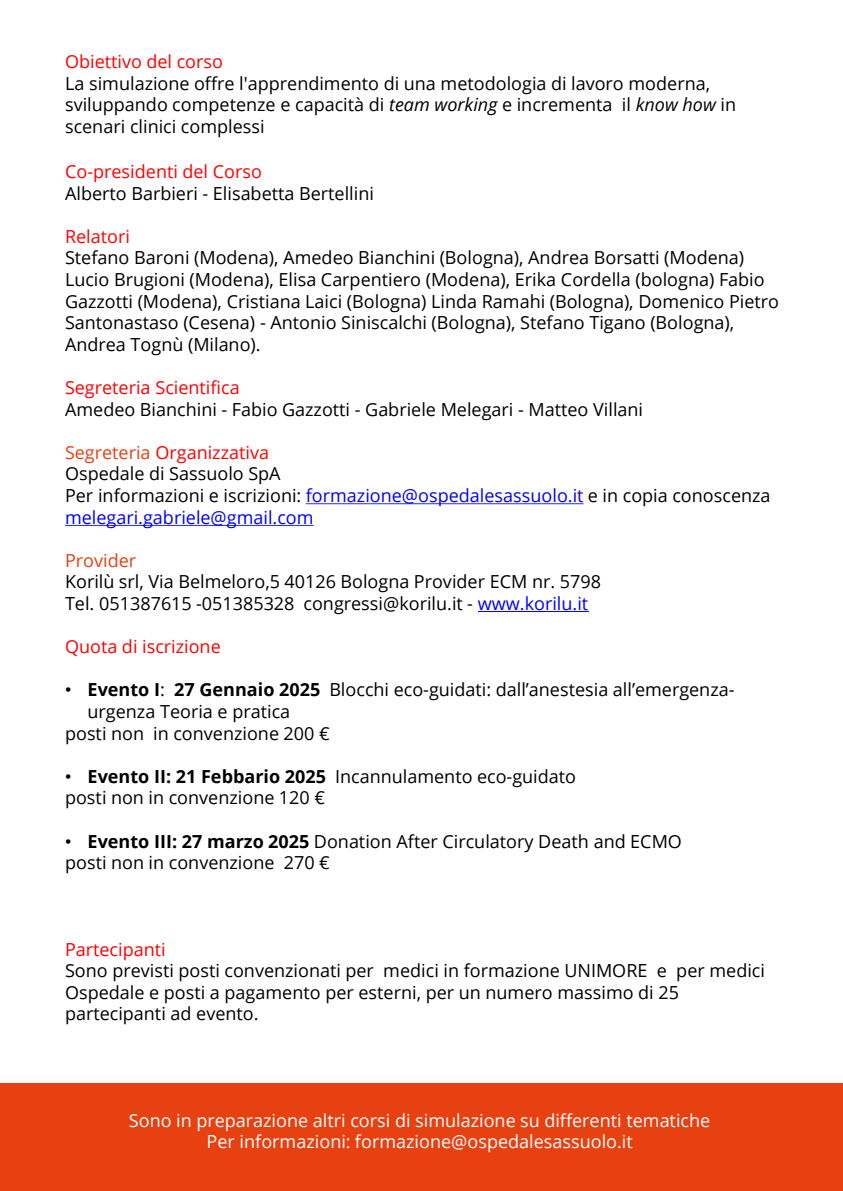
<style>
.page{position:relative;width:843px;height:1191px;background:#fff}
.page>*{position:absolute;margin:0;border:0;box-sizing:border-box;transform-origin:0 0}
.t1{font:18px/21.6px "Open Sans";color:#000}
.t2{font:18px "Open Sans";color:#fff}
.t3{font:18px "Open Sans";color:#f00}
.t4{font:18px/21.6px "Open Sans";color:#00f}
.s1{color:#f00}
.s2{font-style:italic}
.s3{color:#e73f10}
.s4{color:#000}
.s5{color:#00f}
.s6{font-family:"Arial"}
.s7{font-weight:700}
</style>
<div class="page">
<div style="left:0;top:1083px;width:842px;height:108px;background:#e74011"></div>
<svg style="left:305px;top:503px;width:278px;height:1px"></svg>
<svg style="left:65px;top:525px;width:248px;height:1px"></svg>
<hr style="left:477px;top:611px;width:111px;height:1px;background:#00f">
<p class="t1" style="left:65px;top:50px;width:672px"><span class="s1">Obiettivo del corso<br></span>La simulazione offre l'apprendimento di una metodologia di lavoro moderna, sviluppando competenze e capacità di <span class="s2">team working</span> e incrementa il <span class="s2">know how</span> in scenari clinici complessi</p>
<p class="t3" style="left:65px;top:159px;width:198px">Co-presidenti del Corso</p>
<p class="t1" style="left:65px;top:182px;width:310px">Alberto Barbieri - Elisabetta Bertellini</p>
<p class="t3" style="left:65px;top:224px;width:66px">Relatori</p>
<p class="t1" style="left:65px;top:247px;width:715px">Stefano Baroni (Modena), Amedeo Bianchini (Bologna), Andrea Borsatti (Modena)<br>Lucio Brugioni (Modena), Elisa Carpentiero (Modena), Erika Cordella (bologna) Fabio Gazzotti (Modena), Cristiana Laici (Bologna) Linda Ramahi (Bologna), Domenico Pietro Santonastaso (Cesena) - Antonio Siniscalchi (Bologna), Stefano Tigano (Bologna), Andrea Tognù (Milano).</p>
<p class="t3" style="left:65px;top:375px;width:176px">Segreteria Scientifica</p>
<p class="t1" style="left:65px;top:398px;width:579px">Amedeo Bianchini - Fabio Gazzotti - Gabriele Melegari - Matteo Villani</p>
<p class="t3" style="left:65px;top:440px;width:205px"><span class="s3">Segreteria</span> Organizzativa</p>
<p class="t1" style="left:65px;top:463px;width:217px">Ospedale di Sassuolo SpA</p>
<p class="t4" style="left:65px;top:484px;width:706px"><span class="s4">Per informazioni e iscrizioni:</span> formazione@ospedalesassuolo.it <span class="s4">e in copia conoscenza </span>melegari.gabriele@gmail.com</p>
<p class="t1" style="left:65px;top:549px;width:537px"><span class="s3">Provider<br></span>Korilù srl, Via Belmeloro,5 40126 Bologna Provider ECM nr. 5798</p>
<p class="t1" style="left:65px;top:592px;width:524px">Tel. 051387615 -051385328 congressi@korilu.it - <span class="s5">www.korilu.it</span></p>
<p class="t3" style="left:65px;top:634px;width:157px">Quota di iscrizione</p>
<p class="t1" style="left:88px;top:679px;width:648px;text-indent:-23px"><span class="s6">•</span> <span class="s7">Evento I</span>: <span class="s7">27 Gennaio 2025</span> Blocchi eco-guidati: dall’anestesia all’emergenza&shy;urgenza Teoria e pratica</p>
<p class="t1" style="left:65px;top:722px;width:266px">posti non in convenzione 200 €</p>
<p class="t1" style="left:65px;top:765px;width:512px"><span class="s6">•</span> <span class="s7">Evento II: 21 Febbario 2025</span> Incannulamento eco-guidato</p>
<p class="t1" style="left:65px;top:787px;width:261px">posti non in convenzione 120 €</p>
<p class="t1" style="left:65px;top:830px;width:618px"><span class="s6">•</span> <span class="s7">Evento III: 27 marzo 2025</span> Donation After Circulatory Death and ECMO</p>
<p class="t1" style="left:65px;top:851px;width:266px">posti non in convenzione 270 €</p>
<p class="t3" style="left:65px;top:937px;width:102px">Partecipanti</p>
<p class="t1" style="left:65px;top:959px;width:701px">Sono previsti posti convenzionati per medici in formazione UNIMORE e per medici<br>Ospedale e posti a pagamento per esterni, per un numero massimo di 25 partecipanti ad evento.</p>
<p class="t2" style="left:129px;top:1108px;width:582px">Sono in preparazione altri corsi di simulazione su differenti tematiche</p>
<p class="t2" style="left:206px;top:1130px;width:427px">Per informazioni: formazione@ospedalesassuolo.it</p>
</div>
